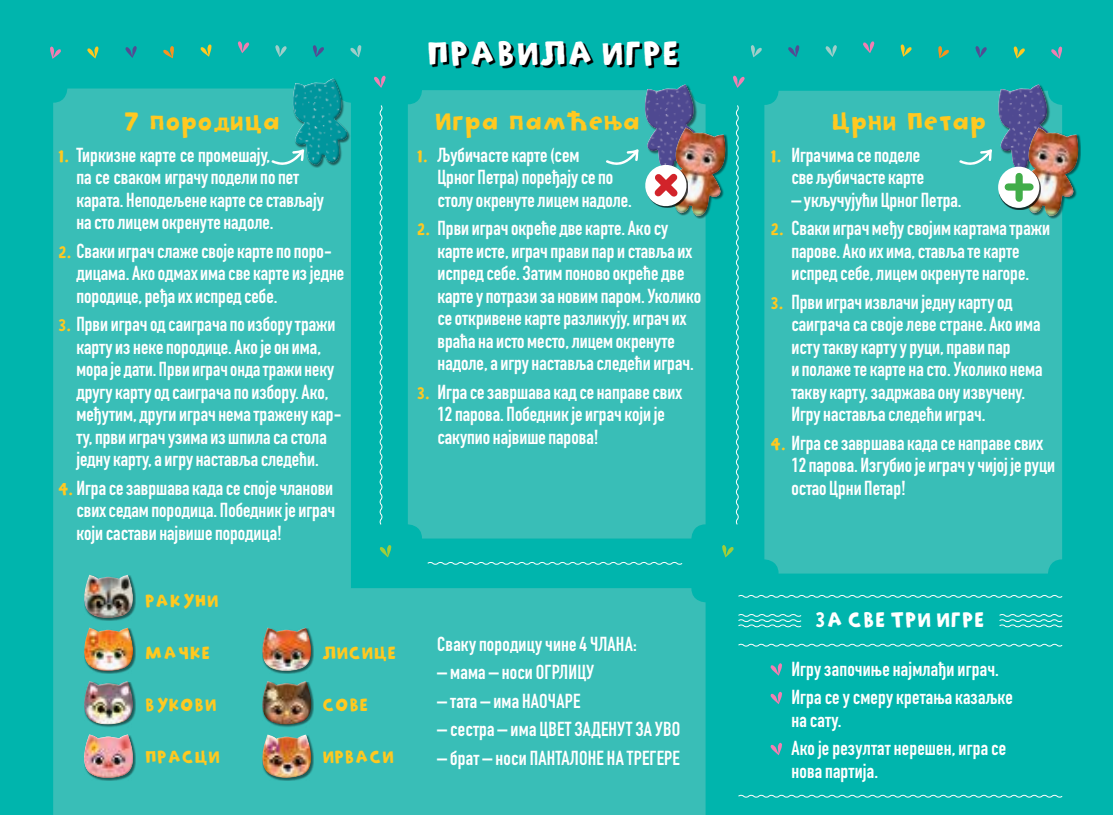
<style>
.page{position:relative;width:1113px;height:815px;background:#00b5ad}
.page>*{position:absolute;margin:0;border:0;box-sizing:border-box;transform-origin:0 0}
.t1{font:800 expanded 40px "Aljkavko";letter-spacing:.01em;color:#fff}
.t2{font:800 expanded 30px "Aljkavko";letter-spacing:.01em;color:#ffc920}
.t3{font:800 expanded 25px "Aljkavko";letter-spacing:.01em;color:#fff}
.t4{font:800 expanded 21px "Aljkavko";letter-spacing:.01em;color:#ffc920}
.t5{font:700 20px/22.5px "DIN Condensed";color:#fff}
.s1{font-family:"Aljkavko";font-weight:800;font-stretch:expanded;color:#ffc920}
</style>
<div class="page">
<div style="left:53px;top:89px;width:298px;height:726px;background:#39beb7"></div>
<div style="left:408px;top:90px;width:297px;height:449px;background:#39beb7;border-radius:14px"></div>
<div style="left:764px;top:91px;width:298px;height:483px;background:#39beb7"></div>
<div style="left:184px;top:588px;width:521px;height:227px;background:#39beb7"></div>
<svg style="left:374px;top:76px;width:12px;height:12px"></svg>
<svg style="left:380px;top:545px;width:11px;height:12px"></svg>
<svg style="left:722px;top:545px;width:11px;height:12px"></svg>
<svg style="left:427px;top:562px;width:256px;height:3px"></svg>
<svg style="left:738px;top:614px;width:64px;height:14px"></svg>
<svg style="left:999px;top:614px;width:64px;height:14px"></svg>
<svg style="left:738px;top:595px;width:325px;height:3px"></svg>
<svg style="left:738px;top:643px;width:325px;height:4px"></svg>
<svg style="left:738px;top:794px;width:325px;height:4px"></svg>
<svg style="left:431px;top:43px;width:248px;height:25px"></svg>
<svg style="left:379px;top:105px;width:4px;height:420px"></svg>
<svg style="left:87px;top:46px;width:11px;height:13px"></svg>
<svg style="left:50px;top:46px;width:11px;height:13px"></svg>
<svg style="left:125px;top:46px;width:12px;height:12px"></svg>
<svg style="left:313px;top:45px;width:11px;height:12px"></svg>
<svg style="left:275px;top:45px;width:12px;height:12px"></svg>
<svg style="left:238px;top:41px;width:11px;height:12px"></svg>
<svg style="left:201px;top:44px;width:10px;height:13px"></svg>
<svg style="left:350px;top:45px;width:11px;height:12px"></svg>
<svg style="left:163px;top:46px;width:11px;height:12px"></svg>
<svg style="left:1013px;top:46px;width:12px;height:13px"></svg>
<svg style="left:1051px;top:46px;width:11px;height:13px"></svg>
<svg style="left:975px;top:46px;width:11px;height:12px"></svg>
<svg style="left:788px;top:45px;width:11px;height:12px"></svg>
<svg style="left:825px;top:45px;width:12px;height:12px"></svg>
<svg style="left:863px;top:41px;width:11px;height:12px"></svg>
<svg style="left:900px;top:44px;width:11px;height:13px"></svg>
<svg style="left:751px;top:45px;width:10px;height:12px"></svg>
<svg style="left:938px;top:46px;width:10px;height:12px"></svg>
<svg style="left:770px;top:663px;width:12px;height:13px"></svg>
<svg style="left:770px;top:692px;width:12px;height:12px"></svg>
<svg style="left:770px;top:743px;width:12px;height:12px"></svg>
<div style="left:262px;top:628px;width:52px;height:46px;background:#000;opacity:.5"></div>
<div style="left:260px;top:625px;width:54px;height:36px;background:#39beb7"></div>
<div style="left:260px;top:627px;width:54px;height:46px;background:#000;opacity:.35"></div>
<div style="left:84px;top:628px;width:52px;height:46px;background:#000;opacity:.5"></div>
<div style="left:82px;top:625px;width:54px;height:36px;background:#39beb7"></div>
<div style="left:82px;top:627px;width:54px;height:46px;background:#000;opacity:.35"></div>
<div style="left:84px;top:682px;width:52px;height:45px;background:#000;opacity:.5"></div>
<div style="left:82px;top:679px;width:54px;height:36px;background:#39beb7"></div>
<div style="left:82px;top:681px;width:54px;height:45px;background:#000;opacity:.35"></div>
<div style="left:262px;top:682px;width:52px;height:45px;background:#000;opacity:.5"></div>
<div style="left:260px;top:679px;width:54px;height:36px;background:#39beb7"></div>
<div style="left:260px;top:681px;width:54px;height:45px;background:#000;opacity:.35"></div>
<div style="left:84px;top:575px;width:52px;height:46px;background:#000;opacity:.5"></div>
<div style="left:82px;top:572px;width:54px;height:36px;background:#39beb7"></div>
<div style="left:82px;top:574px;width:54px;height:46px;background:#000;opacity:.35"></div>
<div style="left:262px;top:735px;width:52px;height:46px;background:#000;opacity:.5"></div>
<div style="left:260px;top:732px;width:54px;height:36px;background:#39beb7"></div>
<div style="left:260px;top:734px;width:54px;height:46px;background:#000;opacity:.35"></div>
<div style="left:84px;top:735px;width:52px;height:46px;background:#000;opacity:.5"></div>
<div style="left:82px;top:732px;width:54px;height:36px;background:#39beb7"></div>
<div style="left:82px;top:734px;width:54px;height:46px;background:#000;opacity:.35"></div>
<svg style="left:271px;top:78px;width:80px;height:90px;background:#20a9a8"></svg>
<svg style="left:606px;top:76px;width:138px;height:449px"></svg>
<img style="left:958px;top:84px;width:123px;height:137px">
<h1 class="t1" style="left:427px;top:28px;width:254px">ПРАВИЛА ИГРЕ</h1>
<h2 class="t2" style="left:124px;top:102px;width:158px">7 породица</h2>
<h2 class="t2" style="left:435px;top:102px;width:208px">Игра памћења</h2>
<h2 class="t2" style="left:831px;top:102px;width:157px">Црни Петар</h2>
<p class="t5" style="left:76px;top:143px;width:249px;text-indent:-18px"><span class="s1">1.</span> Тиркизне карте се промешају,<br>па се сваком играчу подели по пет карата. Неподељене карте се стављају на сто лицем окренуте надоле.</p>
<p class="t5" style="left:76px;top:239px;width:269px;text-indent:-18px"><span class="s1">2.</span> Сваки играч слаже своје карте по поро&shy;дицама. Ако одмах има све карте из једне породице, ређа их испред себе.</p>
<p class="t5" style="left:76px;top:313px;width:266px;text-indent:-18px"><span class="s1">3.</span> Први играч од саиграча по избору тражи карту из неке породице. Ако je он има, мора је дати. Први играч онда тражи неку другу карту од саиграча по избору. Ако, међутим, други играч нема тражену кар&shy;ту, први играч узима из шпила са стола једну карту, а игру наставља следећи.</p>
<p class="t5" style="left:76px;top:476px;width:260px;text-align:justify;text-indent:-18px"><span class="s1">4.</span> Игра се завршава када се споје чланови свих седам породица. Победник је играч који састави највише породица!</p>
<p class="t4" style="left:145px;top:588px;width:75px">РАКУНИ</p>
<p class="t4" style="left:145px;top:640px;width:67px">МАЧКЕ</p>
<p class="t4" style="left:145px;top:691px;width:73px">ВУКОВИ</p>
<p class="t4" style="left:145px;top:743px;width:77px">ПРАСЦИ</p>
<p class="t4" style="left:322px;top:640px;width:76px">ЛИСИЦЕ</p>
<p class="t4" style="left:322px;top:691px;width:48px">СОВЕ</p>
<p class="t4" style="left:322px;top:743px;width:73px">ИРВАСИ</p>
<p class="t5" style="left:437px;top:143px;width:196px;text-indent:-21px"><span class="s1">1.</span> Љубичасте карте (сем<br>Црног Петра) поређају се по столу окренуте лицем надоле.</p>
<p class="t5" style="left:437px;top:217px;width:265px;text-indent:-21px"><span class="s1">2.</span> Први играч окреће две карте. Ако су карте исте, играч прави пар и ставља их испред себе. Затим поново окреће две карте у потрази за новим паром. Уколико се откривене карте разликују, играч их враћа на исто место, лицем окренуте надоле, а игру наставља следећи играч.</p>
<p class="t5" style="left:437px;top:380px;width:246px;text-indent:-21px"><span class="s1">3.</span> Игра се завршава кад се направе свих<br>12 парова. Победник је играч који је сакупио највише парова!</p>
<p class="t5" style="left:437px;top:632px;width:201px">Сваку породицу чине 4 ЧЛАНА:</p>
<p class="t5" style="left:437px;top:661px;width:158px">– мама – носи ОГРЛИЦУ</p>
<p class="t5" style="left:437px;top:689px;width:145px">– тата – има НАОЧАРЕ</p>
<p class="t5" style="left:437px;top:718px;width:245px">– сестра – има ЦВЕТ ЗАДЕНУТ ЗА УВО</p>
<p class="t5" style="left:437px;top:746px;width:244px">– брат – носи ПАНТАЛОНЕ НА ТРЕГЕРЕ</p>
<p class="t5" style="left:770px;top:143px;width:155px;text-align:right"><span class="s1">1.</span> Играчима се поделе све љубичасте карте</p>
<p class="t5" style="left:791px;top:188px;width:172px">– укључујући Црног Петра.</p>
<p class="t5" style="left:770px;top:217px;width:281px;text-align:center"><span class="s1">2.</span> Сваки играч међу својим картама тражи парове. Ако их има, ставља те карте испред себе, лицем окренуте нагоре.</p>
<p class="t5" style="left:791px;top:290px;width:253px;text-indent:-21px"><span class="s1">3.</span> Први играч извлачи једну карту од саиграча са своје леве стране. Ако има исту такву карту у руци, прави пар<br>и полаже те карте на сто. Уколико нема такву карту, задржава ону извучену.<br>Игру наставља следећи играч.</p>
<p class="t5" style="left:791px;top:431px;width:265px;text-indent:-21px"><span class="s1">4.</span> Игра се завршава када се направе свих<br>12 парова. Изгубио је играч у чијој је руци остао Црни Петар!</p>
<p class="t3" style="left:815px;top:603px;width:171px">ЗА СВЕ ТРИ ИГРЕ</p>
<p class="t5" style="left:791px;top:654px;width:223px;line-height:28.5px">Игру започиње најмлађи играч.<br>Игра се у смеру кретања казаљке</p>
<p class="t5" style="left:791px;top:705px;width:216px;line-height:28.5px">на сату.<br>Ако је резултат нерешен, игра се</p>
<p class="t5" style="left:791px;top:759px;width:88px">нова партија.</p>
</div>
